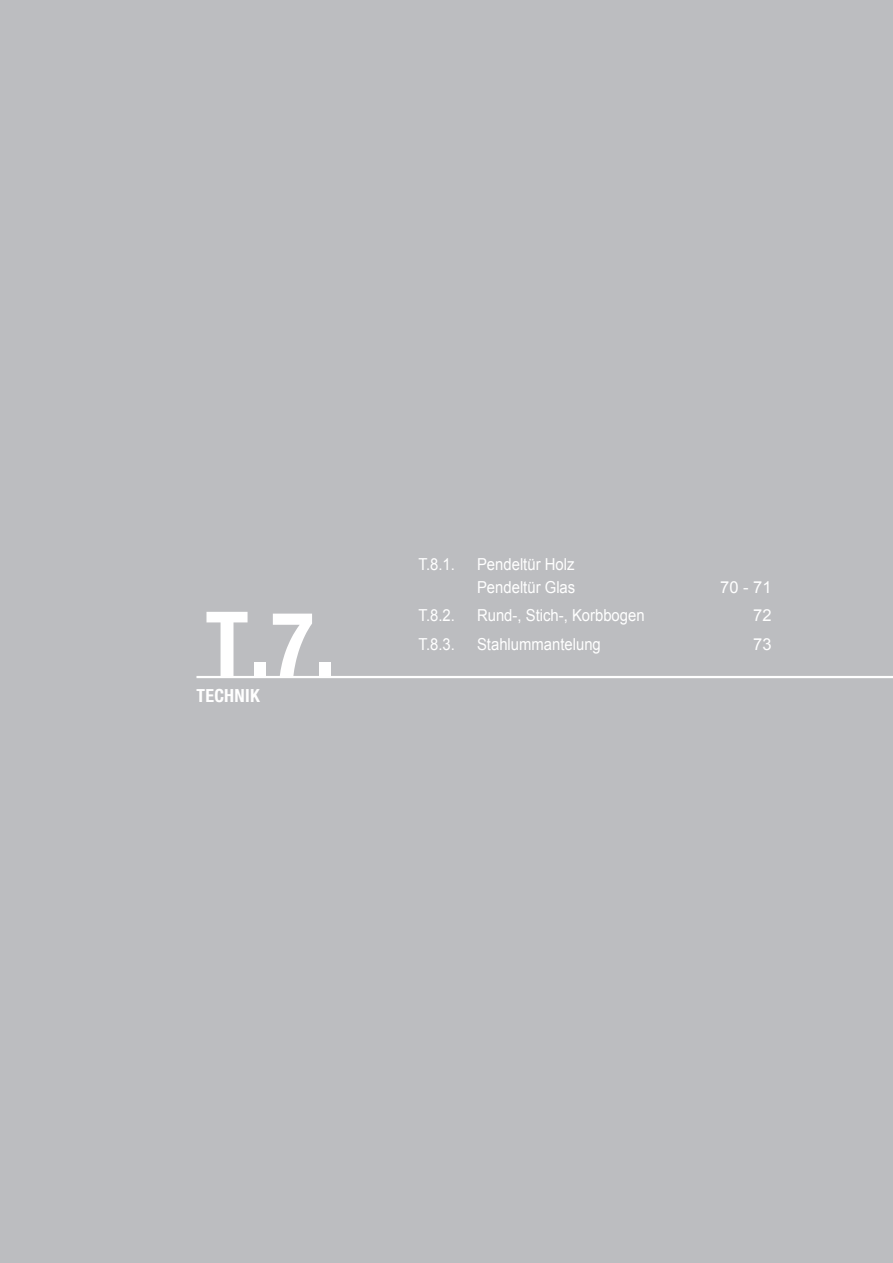
<style>
.page{position:relative;width:893px;height:1263px;background:#bcbdc0}
.page>*{position:absolute;margin:0;border:0;box-sizing:border-box;transform-origin:0 0}
.t1{font:700 condensed 90px "Helvetica Neue";color:#fff}
.t2{font:700 condensed 18px "Helvetica Neue";letter-spacing:.015em;color:#fff}
.t3{font:16.5px/22.5px "Arial";color:#fff;scale:.9 1}
.t4{font:16.5px "Arial";color:#fff}
</style>
<div class="page">
<hr style="left:196px;top:676px;width:697px;height:2px;background:#fff">
<h1 class="t1" style="left:205px;top:590px;width:132px">T.7.</h1>
<p class="t2" style="left:197px;top:685px;width:65px">TECHNIK</p>
<p class="t3" style="left:419px;top:553px;width:42px">T.8.1.</p>
<p class="t3" style="left:477px;top:553px;width:111px">Pendeltür Holz<br>Pendeltür Glas</p>
<p class="t4" style="left:720px;top:576px;width:53px">70 - 71</p>
<p class="t3" style="left:419px;top:604px;width:42px">T.8.2.</p>
<p class="t3" style="left:477px;top:604px;width:188px">Rund-, Stich-, Korbbogen</p>
<p class="t4" style="left:753px;top:604px;width:20px">72</p>
<p class="t3" style="left:419px;top:633px;width:42px">T.8.3.</p>
<p class="t3" style="left:477px;top:633px;width:139px">Stahlummantelung</p>
<p class="t4" style="left:753px;top:633px;width:20px">73</p>
</div>
